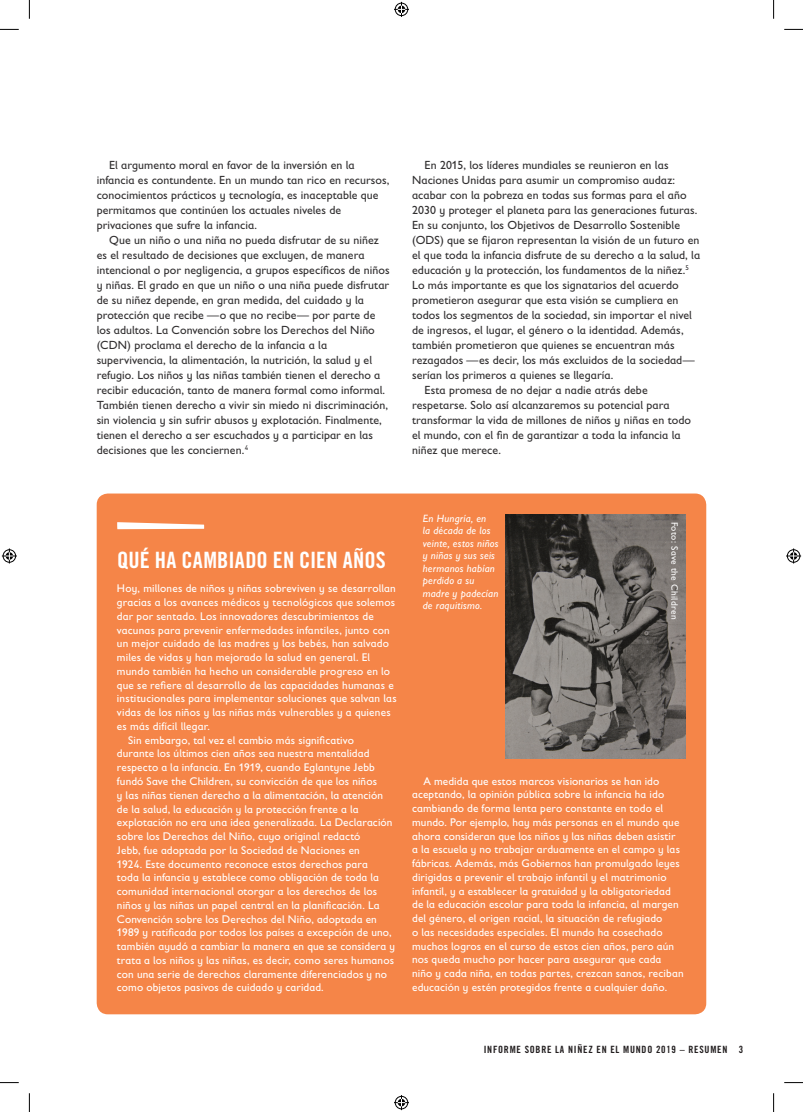
<style>
.page{position:relative;width:803px;height:1112px;background:#fff}
.page>*{position:absolute;margin:0;border:0;box-sizing:border-box;transform-origin:0 0}
.SB_HED{font:22.5px "Trade Gothic LT Std Bd Cn 20";letter-spacing:.005em;color:#fff}
.BODY_TXT{font:11.88px/15px "Gill Sans Infant Std";letter-spacing:.005em;color:#312f30}
.SB_TXT{font:11.25px/13.8px "Gill Sans Infant Std";letter-spacing:.01em;color:#fff}
.SB_LEDE{font:11.25px/13.8px "Gill Sans Infant Std";letter-spacing:.015em;color:#fff}
.CTL_CaseStudy{font:italic 10.62px/12.5px "Gill Sans Infant Std";letter-spacing:.025em;color:#fff}
.t1{font:10px "Trade Gothic LT Std Bd Cn 20";letter-spacing:.075em;color:#231f20}
.CREDIT{font:9.38px "Gill Sans Infant Std";letter-spacing:.035em;color:#fff}
</style>
<div class="page">
<div style="left:97px;top:493px;width:609px;height:521px;background:#f58548;border-radius:11px"></div>
<svg style="left:117px;top:522px;width:87px;height:7px"></svg>
<img style="left:506px;top:514px;width:179px;height:244px">
<svg style="left:0;top:29px;width:19px;height:1px"></svg>
<svg style="left:784px;top:29px;width:19px;height:1px"></svg>
<svg style="left:0;top:1082px;width:19px;height:1px"></svg>
<svg style="left:784px;top:1082px;width:19px;height:1px"></svg>
<svg style="left:29px;top:0;width:1px;height:19px"></svg>
<svg style="left:29px;top:1093px;width:1px;height:18px"></svg>
<svg style="left:773px;top:0;width:1px;height:19px"></svg>
<svg style="left:773px;top:1093px;width:1px;height:18px"></svg>
<svg style="left:394px;top:2px;width:15px;height:15px"></svg>
<svg style="left:394px;top:1095px;width:15px;height:14px"></svg>
<svg style="left:2px;top:548px;width:15px;height:15px"></svg>
<svg style="left:786px;top:548px;width:15px;height:15px"></svg>
<p class="BODY_TXT" style="left:97px;top:157px;width:294px;text-indent:12px">El argumento moral en favor de la inversión en la infancia es contundente. En un mundo tan rico en recursos, conocimientos prácticos y tecnología, es inaceptable que permitamos que continúen los actuales niveles de privaciones que sufre la infancia.</p>
<p class="BODY_TXT" style="left:97px;top:232px;width:294px;text-indent:12px">Que un niño o una niña no pueda disfrutar de su niñez es el resultado de decisiones que excluyen, de manera intencional o por negligencia, a grupos específicos de niños y niñas. El grado en que un niño o una niña puede disfrutar de su niñez depende, en gran medida, del cuidado y la protección que recibe —o que no recibe— por parte de los adultos. La Convención sobre los Derechos del Niño (CDN) proclama el derecho de la infancia a la supervivencia, la alimentación, la nutrición, la salud y el refugio. Los niños y las niñas también tienen el derecho a recibir educación, tanto de manera formal como informal.<br>También tienen derecho a vivir sin miedo ni discriminación, sin violencia y sin sufrir abusos y explotación. Finalmente, tienen el derecho a ser escuchados y a participar en las decisiones que les conciernen.<sup>4</sup></p>
<p class="BODY_TXT" style="left:412px;top:157px;width:290px;text-indent:13px">En 2015, los líderes mundiales se reunieron en las Naciones Unidas para asumir un compromiso audaz: acabar con la pobreza en todas sus formas para el año 2030 y proteger el planeta para las generaciones futuras.<br>En su conjunto, los Objetivos de Desarrollo Sostenible (ODS) que se fijaron representan la visión de un futuro en el que toda la infancia disfrute de su derecho a la salud, la educación y la protección, los fundamentos de la niñez.<sup>5<br></sup>Lo más importante es que los signatarios del acuerdo prometieron asegurar que esta visión se cumpliera en todos los segmentos de la sociedad, sin importar el nivel de ingresos, el lugar, el género o la identidad. Además, también prometieron que quienes se encuentran más rezagados —es decir, los más excluidos de la sociedad— serían los primeros a quienes se llegaría.</p>
<p class="BODY_TXT" style="left:412px;top:382px;width:280px;text-indent:12px">Esta promesa de no dejar a nadie atrás debe respetarse. Solo así alcanzaremos su potencial para transformar la vida de millones de niños y niñas en todo el mundo, con el fin de garantizar a toda la infancia la niñez que merece.</p>
<p class="SB_HED" style="left:117px;top:546px;width:270px">QUÉ HA CAMBIADO EN CIEN AÑOS</p>
<p class="SB_LEDE" style="left:117px;top:581px;width:281px">Hoy, millones de niños y niñas sobreviven y se desarrollan gracias a los avances médicos y tecnológicos que solemos dar por sentado. Los innovadores descubrimientos de vacunas para prevenir enfermedades infantiles, junto con un mejor cuidado de las madres y los bebés, han salvado miles de vidas y han mejorado la salud en general. El mundo también ha hecho un considerable progreso en lo que se refiere al desarrollo de las capacidades humanas e institucionales para implementar soluciones que salvan las vidas de los niños y las niñas más vulnerables y a quienes es más difícil llegar.</p>
<p class="SB_TXT" style="left:117px;top:732px;width:279px;text-indent:11px">Sin embargo, tal vez el cambio más significativo<br>durante los últimos cien años sea nuestra mentalidad respecto a la infancia. En 1919, cuando Eglantyne Jebb fundó Save the Children, su convicción de que los niños<br>y las niñas tienen derecho a la alimentación, la atención de la salud, la educación y la protección frente a la explotación no era una idea generalizada. La Declaración sobre los Derechos del Niño, cuyo original redactó<br>Jebb, fue adoptada por la Sociedad de Naciones en<br>1924. Este documento reconoce estos derechos para<br>toda la infancia y establece como obligación de toda la comunidad internacional otorgar a los derechos de los niños y las niñas un papel central en la planificación. La Convención sobre los Derechos del Niño, adoptada en 1989 y ratificada por todos los países a excepción de uno, también ayudó a cambiar la manera en que se considera y trata a los niños y las niñas, es decir, como seres humanos con una serie de derechos claramente diferenciados y no como objetos pasivos de cuidado y caridad.</p>
<p class="CTL_CaseStudy" style="left:423px;top:511px;width:77px">En Hungría, en<br>la década de los veinte, estos niños y niñas y sus seis hermanos habían perdido a su madre y padecían de raquitismo.</p>
<p class="CREDIT" style="left:680px;top:521px;width:99px;rotate:90deg">Foto: Save the Children</p>
<p class="SB_TXT" style="left:412px;top:773px;width:273px;text-indent:11px">A medida que estos marcos visionarios se han ido aceptando, la opinión pública sobre la infancia ha ido cambiando de forma lenta pero constante en todo el mundo. Por ejemplo, hay más personas en el mundo que ahora consideran que los niños y las niñas deben asistir a la escuela y no trabajar arduamente en el campo y las fábricas. Además, más Gobiernos han promulgado leyes dirigidas a prevenir el trabajo infantil y el matrimonio infantil, y a establecer la gratuidad y la obligatoriedad de la educación escolar para toda la infancia, al margen del género, el origen racial, la situación de refugiado<br>o las necesidades especiales. El mundo ha cosechado muchos logros en el curso de estos cien años, pero aún nos queda mucho por hacer para asegurar que cada niño y cada niña, en todas partes, crezcan sanos, reciban educación y estén protegidos frente a cualquier daño.</p>
<p class="t1" style="left:484px;top:1042px;width:261px">INFORME SOBRE LA NIÑEZ EN EL MUNDO 2019 – RESUMEN 3</p>
</div>
